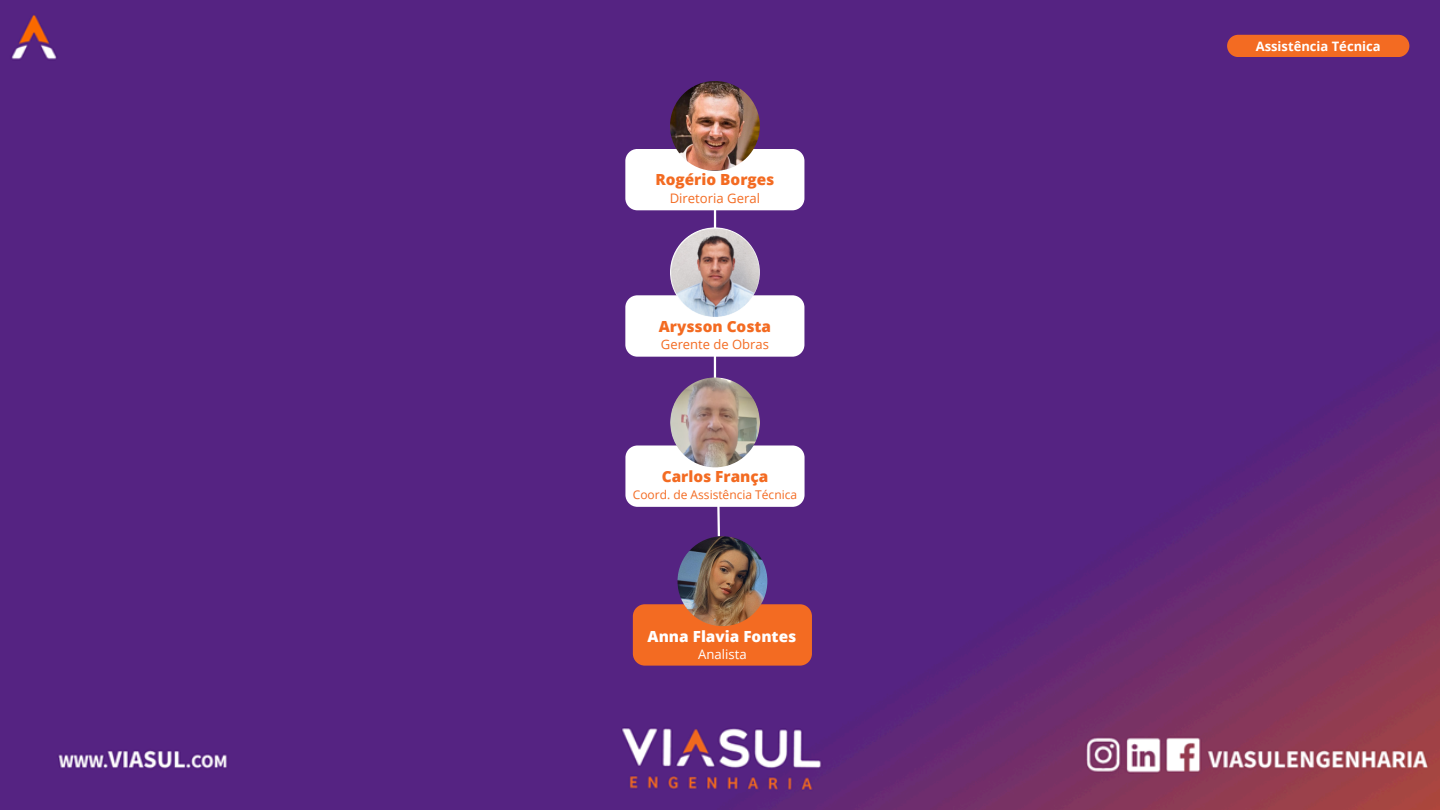
<style>
.page{position:relative;width:1440px;height:810px;background:#fff}
.page>*{position:absolute;margin:0;border:0;box-sizing:border-box;transform-origin:0 0}
.t1{font:800 15.3px "Open Sans";color:#f36b22}
.t2{font:800 15.3px "Open Sans";color:#fff}
.t3{font:13.1px "Open Sans";color:#f36b22}
.t4{font:13.1px "Open Sans";color:#fff}
.t5{font:700 13px "Open Sans";color:#fff}
.t6{font:13px "Open Sans";color:#f36b22}
.t7{font:12px "Open Sans";color:#f36b22}
</style>
<div class="page">
<img style="left:0;top:0;width:1440px;height:810px">
<hr style="left:714px;top:122px;width:2px;height:135px;background:#fff">
<div style="left:625px;top:149px;width:179px;height:61px;background:#fff;border-radius:12px"></div>
<img style="left:670px;top:81px;width:90px;height:90px;border-radius:50%">
<hr style="left:714px;top:272px;width:2px;height:135px;background:#fff">
<div style="left:625px;top:295px;width:179px;height:62px;background:#fff;border-radius:12px"></div>
<img style="left:670px;top:227px;width:90px;height:90px;border-radius:50%">
<svg style="left:715px;top:507px;width:6px;height:30px"></svg>
<div style="left:625px;top:445px;width:179px;height:62px;background:#fff;border-radius:12px"></div>
<img style="left:670px;top:378px;width:90px;height:89px;border-radius:50%">
<div style="left:633px;top:604px;width:179px;height:62px;background:#f36b22;border-radius:12px"></div>
<img style="left:678px;top:536px;width:89px;height:90px;border-radius:50%">
<div style="left:1227px;top:35px;width:182px;height:22px;background:#f36b22;border-radius:11px"></div>
<p class="t1" style="left:655px;top:169px;width:121px">Rogério Borges</p>
<h1 class="t3" style="left:670px;top:189px;width:92px">Diretoria Geral</h1>
<p class="t1" style="left:659px;top:315px;width:114px">Arysson Costa</p>
<p class="t6" style="left:661px;top:335px;width:110px">Gerente de Obras</p>
<h1 class="t1" style="left:662px;top:466px;width:108px">Carlos França</h1>
<p class="t7" style="left:633px;top:486px;width:166px">Coord. de Assistência Técnica</p>
<p class="t2" style="left:648px;top:625px;width:150px">Anna Flavia Fontes</p>
<p class="t4" style="left:698px;top:645px;width:50px">Analista</p>
<h1 class="t5" style="left:1256px;top:37px;width:126px">Assistência Técnica</h1>
</div>
